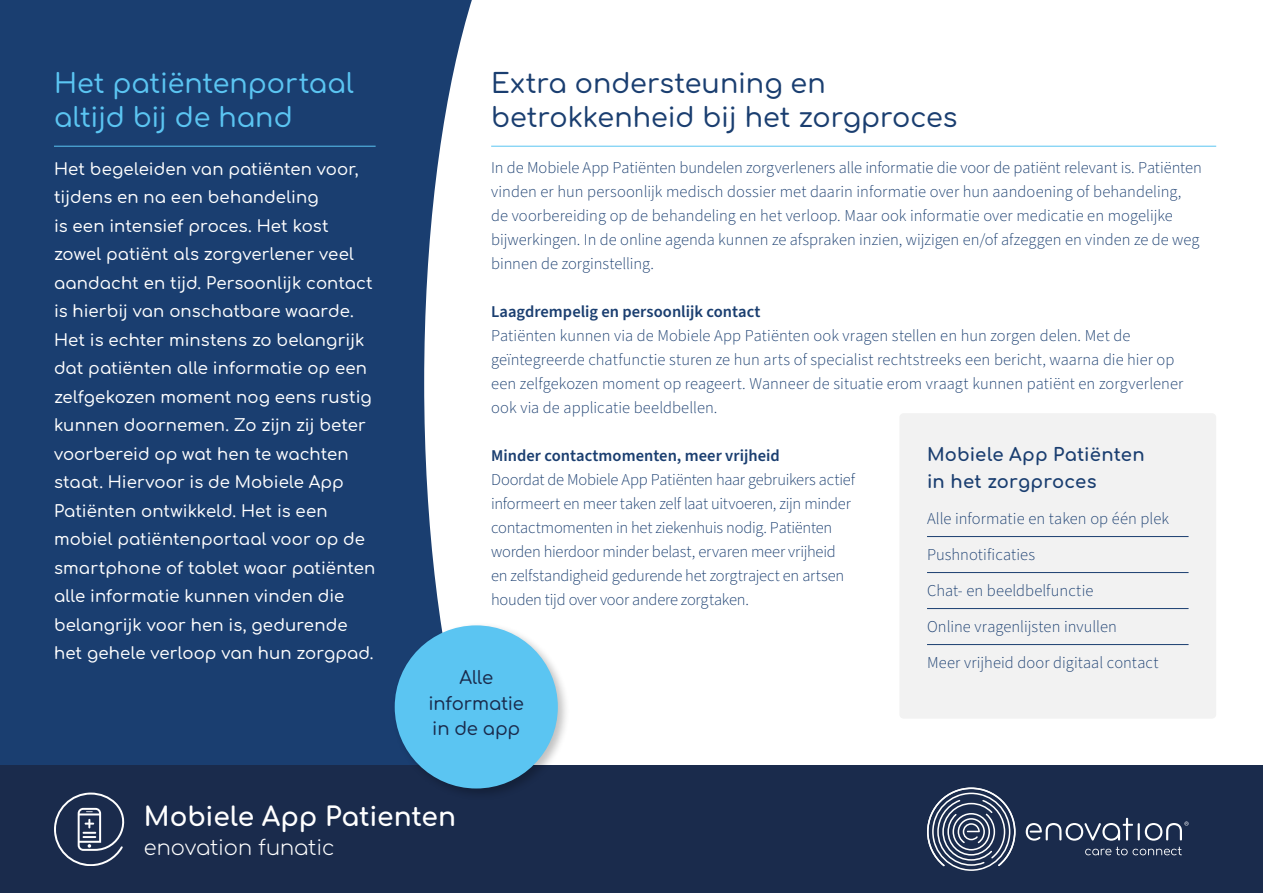
<style>
.page{position:relative;width:1263px;height:893px;background:#fff}
.page>*{position:absolute;margin:0;border:0;box-sizing:border-box;transform-origin:0 0}
.t1{font:500 27px/34.5px "Comfortaa";color:#1a3e70}
.t2{font:500 27px/34.5px "Comfortaa";letter-spacing:-.005em;color:#5bc5f2}
.t3{font:700 26.4px "Comfortaa";letter-spacing:-.01em;color:#fff}
.t4{font:300 20.85px "Comfortaa";letter-spacing:-.01em;color:#fff}
.t5{font:700 18px/27px "Comfortaa";letter-spacing:.005em;color:#1a3e70}
.t6{font:500 18px/25.5px "Comfortaa";letter-spacing:-.015em;color:#1a2b4c;text-align:center}
.t7{font:300 16.5px/24px "Source Sans Pro";color:#1a3e70}
.t8{font:500 16.5px/28.5px "Comfortaa";letter-spacing:.005em;color:#fff}
.t9{font:600 16.5px "Source Sans Pro";color:#1a3e70}
</style>
<div class="page">
<div style="left:0;top:0;width:491px;height:777px;background:#1a3e70"></div>
<svg style="left:424px;top:0;width:67px;height:622px;fill:#fff"></svg>
<hr style="left:54px;top:146px;width:322px;height:1px;background:#5bc5f2">
<hr style="left:491px;top:146px;width:725px;height:1px;background:#5bc5f2">
<div style="left:0;top:765px;width:1263px;height:128px;background:#1a2b4c"></div>
<svg style="left:1085px;top:847px;width:97px;height:8px"></svg>
<svg style="left:927px;top:787px;width:88px;height:84px"></svg>
<svg style="left:1026px;top:818px;width:162px;height:23px"></svg>
<div style="left:391px;top:622px;width:179px;height:179px;background:#000;opacity:.25"></div>
<div style="left:395px;top:625px;width:163px;height:163px;background:#5bc5f2;border-radius:50%"></div>
<div style="left:899px;top:413px;width:317px;height:306px;background:#f2f2f2;border-radius:4px"></div>
<hr style="left:927px;top:536px;width:261px;height:1px;background:#1a3e70">
<hr style="left:927px;top:572px;width:261px;height:1px;background:#1a3e70">
<hr style="left:927px;top:608px;width:261px;height:1px;background:#1a3e70">
<hr style="left:927px;top:644px;width:261px;height:1px;background:#1a3e70">
<svg style="left:54px;top:792px;width:70px;height:74px"></svg>
<h1 class="t2" style="left:54px;top:62px;width:301px">Het patiëntenportaal altijd bij de hand</h1>
<p class="t8" style="left:54px;top:152px;width:323px">Het begeleiden van patiënten voor, tijdens en na een behandeling<br>is een intensief proces. Het kost zowel patiënt als zorgverlener veel aandacht en tijd. Persoonlijk contact is hierbij van onschatbare waarde.<br>Het is echter minstens zo belangrijk dat patiënten alle informatie op een zelfgekozen moment nog eens rustig kunnen doornemen. Zo zijn zij beter voorbereid op wat hen te wachten staat. Hiervoor is de Mobiele App Patiënten ontwikkeld. Het is een mobiel patiëntenportaal voor op de smartphone of tablet waar patiënten alle informatie kunnen vinden die belangrijk voor hen is, gedurende het gehele verloop van hun zorgpad.</p>
<h1 class="t1" style="left:491px;top:62px;width:468px">Extra ondersteuning en betrokkenheid bij het zorgproces</h1>
<p class="t7" style="left:491px;top:156px;width:712px">In de Mobiele App Patiënten bundelen zorgverleners alle informatie die voor de patiënt relevant is. Patiënten vinden er hun persoonlijk medisch dossier met daarin informatie over hun aandoening of behandeling, de voorbereiding op de behandeling en het verloop. Maar ook informatie over medicatie en mogelijke bijwerkingen. In de online agenda kunnen ze afspraken inzien, wijzigen en/of afzeggen en vinden ze de weg binnen de zorginstelling.</p>
<p class="t9" style="left:491px;top:300px;width:271px">Laagdrempelig en persoonlijk contact</p>
<p class="t7" style="left:491px;top:324px;width:694px">Patiënten kunnen via de Mobiele App Patiënten ook vragen stellen en hun zorgen delen. Met de geïntegreerde chatfunctie sturen ze hun arts of specialist rechtstreeks een bericht, waarna die hier op een zelfgekozen moment op reageert. Wanneer de situatie erom vraagt kunnen patiënt en zorgverlener ook via de applicatie beeldbellen.</p>
<p class="t9" style="left:491px;top:444px;width:290px">Minder contactmomenten, meer vrijheid</p>
<p class="t7" style="left:491px;top:468px;width:365px">Doordat de Mobiele App Patiënten haar gebruikers actief informeert en meer taken zelf laat uitvoeren, zijn minder contactmomenten in het ziekenhuis nodig. Patiënten worden hierdoor minder belast, ervaren meer vrijheid en zelfstandigheid gedurende het zorgtraject en artsen houden tijd over voor andere zorgtaken.</p>
<p class="t5" style="left:927px;top:438px;width:219px">Mobiele App Patiënten in het zorgproces</p>
<p class="t7" style="left:927px;top:501px;width:244px;line-height:36px">Alle informatie en taken op één plek<br>Pushnotificaties<br>Chat- en beeldbelfunctie<br>Online vragenlijsten invullen<br>Meer vrijheid door digitaal contact</p>
<p class="t6" style="left:429px;top:663px;width:97px">Alle informatie in de app</p>
<h2 class="t3" style="left:144px;top:793px;width:314px">Mobiele App Patienten</h2>
<p class="t4" style="left:144px;top:829px;width:192px">enovation funatic</p>
</div>
